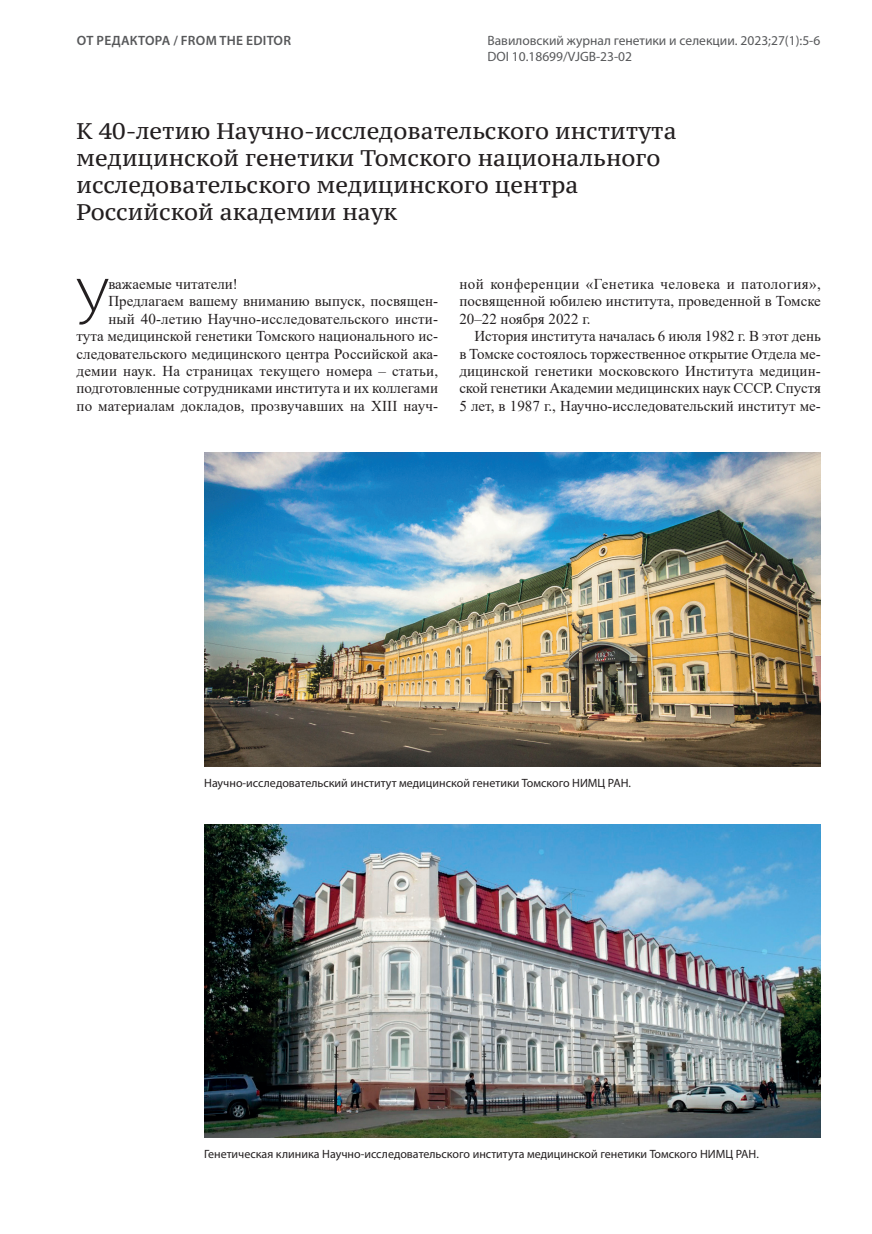
<style>
.page{position:relative;width:872px;height:1234px;background:#fff}
.page>*{position:absolute;margin:0;border:0;box-sizing:border-box;transform-origin:0 0}
._009_VJ_Буквица-1{font:300 66.6px "Myriad Pro";color:#231f20}
._001_VJ_Назв_Статьи{font:22.5px/27px "PT Serif Caption";color:#231f20}
._004_VJ_Основоной_1{font:15px/17.4px "Times New Roman";color:#231f20;text-align:right}
._004_VJ___ОСНОВНОЙ{font:15px/17.4px "Times New Roman";color:#231f20;text-align:justify}
._009_VJ_Буквица-1-2{font:15px "Times New Roman";color:#231f20}
._004_VJ_Цитирование{font:13.5px "Myriad Pro";color:#57585a}
._004_VJ_Цитирование-2{font:600 13.5px "Myriad Pro";letter-spacing:.02em;color:#57585a}
._007_VJ_Подрисуночны{font:12px "Myriad Pro";color:#231f20}
</style>
<div class="page">
<img style="left:204px;top:824px;width:617px;height:313px">
<img style="left:204px;top:452px;width:617px;height:314px">
<p class="_004_VJ_Цитирование-2" style="left:77px;top:32px;width:216px">ОТ РЕДАКТОРА / FROM THE EDITOR</p>
<p class="_004_VJ_Цитирование" style="left:487px;top:32px;width:334px">Вавиловский журнал генетики и селекции. 2023;27(1):5-6</p>
<p class="_004_VJ_Цитирование" style="left:487px;top:49px;width:146px">DOI 10.18699/VJGB-23-02</p>
<p class="_001_VJ_Назв_Статьи" style="left:77px;top:117px;width:601px">К 40-летию Научно-исследовательского института медицинской генетики Томского национального исследовательского медицинского центра Российской академии наук</p>
<p class="_009_VJ_Буквица-1" style="left:76px;top:261px;width:33px">У</p>
<p class="_009_VJ_Буквица-1-2" style="left:108px;top:273px;width:131px">важаемые читатели!</p>
<p class="_004_VJ_Основоной_1" style="left:77px;top:292px;width:363px">Предлагаем вашему вниманию выпуск, посвящен-<br>ный 40-летию Научно-исследовательского инсти-<br>тута медицинской генетики Томского национального ис&shy;следовательского медицинского центра Российской ака&shy;демии наук. На страницах текущего номера – статьи, подготовленные сотрудниками института и их коллегами по материалам докладов, прозвучавших на XIII науч-</p>
<p class="_004_VJ_Основоной_1" style="left:459px;top:275px;width:363px;text-align:justify">ной конференции «Генетика человека и патология», посвященной юбилею института, проведенной в Томске 20–22 ноября 2022 г.</p>
<p class="_004_VJ___ОСНОВНОЙ" style="left:459px;top:327px;width:363px;text-indent:15px">История института началась 6 июля 1982 г. В этот день в Томске состоялось торжественное открытие Отдела ме&shy;дицинской генетики московского Института медицин&shy;ской генетики Академии медицинских наук СССР. Спустя 5 лет, в 1987 г., Научно-исследовательский институт ме-</p>
<p class="_007_VJ_Подрисуночны" style="left:204px;top:775px;width:428px">Научно-исследовательский институт медицинской генетики Томского НИМЦ РАН.</p>
<p class="_007_VJ_Подрисуночны" style="left:204px;top:1146px;width:556px">Генетическая клиника Научно-исследовательского института медицинской генетики Томского НИМЦ РАН.</p>
</div>
